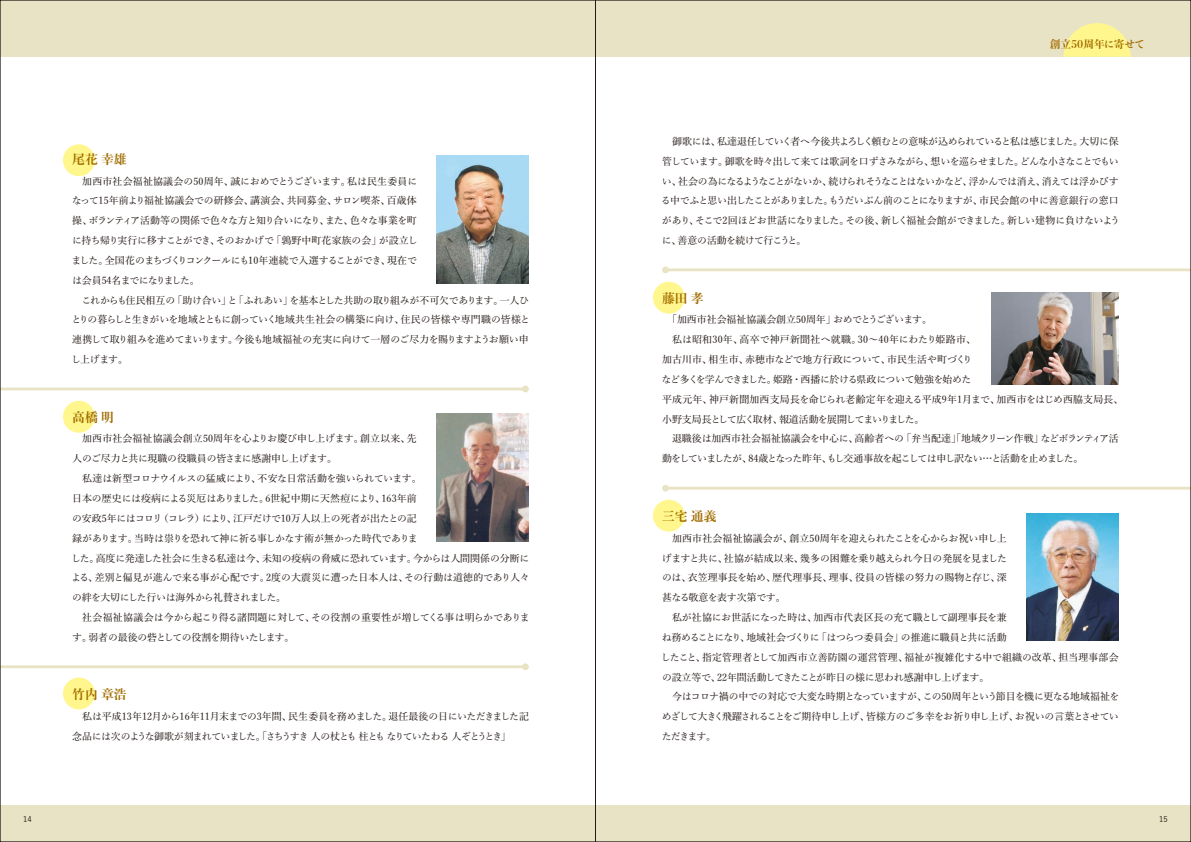
<style>
.page{position:relative;width:1191px;height:842px;background:#fff}
.page>*{position:absolute;margin:0;border:0;box-sizing:border-box;transform-origin:0 0}
.t1{font:700 12.8px "Yu Min Std N";color:#a26d00}
.t2{font:700 10.6px "Yu Min Std N";color:#a26d00}
.t3{font:500 9.9px/19.8px "Yu Min Pr 6 N";letter-spacing:-.025em;color:#231916}
.t4{font:500 9.9px/19.8px "Yu Min Pr 6 N";letter-spacing:-.06em;color:#231916}
.t5{font:500 9.9px/19.8px "Yu Min Pr 6 N";letter-spacing:-.055em;color:#231916}
.t6{font:500 9.9px "Yu Min Pr 6 N";letter-spacing:.02em;color:#231916}
.t7{font:500 9.9px "Yu Min Pr 6 N";letter-spacing:-.005em;color:#231916}
.t8{font:500 9.9px "Yu Min Pr 6 N";letter-spacing:-.08em;color:#231916}
.t9{font:500 9.9px "Yu Min Pr 6 N";letter-spacing:.03em;color:#231916}
.t10{font:500 9.9px "Yu Min Pr 6 N";letter-spacing:.01em;color:#231916}
.t11{font:500 9.9px "Yu Min Pr 6 N";color:#231916}
.t12{font:500 9.9px "Yu Min Pr 6 N";letter-spacing:-.1em;color:#231916}
.t13{font:500 7.8px "Yu Go Pr 6 N";color:#231916}
</style>
<div class="page">
<div style="left:0;top:805px;width:1191px;height:37px;background:#e9e3c6"></div>
<div style="left:0;top:0;width:1191px;height:57px;background:#e9e3c6"></div>
<svg style="left:1063px;top:23px;width:67px;height:34px"></svg>
<hr style="left:0;top:387px;width:525px;height:3px;background:#e9e3c6">
<div style="left:522px;top:386px;width:7px;height:6px;background:#e9e3c6;border-radius:50%"></div>
<hr style="left:0;top:665px;width:525px;height:3px;background:#e9e3c6">
<div style="left:522px;top:663px;width:7px;height:7px;background:#e9e3c6;border-radius:50%"></div>
<div style="left:63px;top:144px;width:32px;height:32px;background:#fff78d;border-radius:50%"></div>
<div style="left:63px;top:401px;width:32px;height:32px;background:#fff78d;border-radius:50%"></div>
<div style="left:63px;top:677px;width:32px;height:32px;background:#fff78d;border-radius:50%"></div>
<hr style="left:665px;top:268px;width:526px;height:3px;background:#e9e3c6">
<div style="left:662px;top:266px;width:7px;height:7px;background:#e9e3c6;border-radius:50%"></div>
<hr style="left:665px;top:487px;width:526px;height:3px;background:#e9e3c6">
<div style="left:662px;top:485px;width:7px;height:7px;background:#e9e3c6;border-radius:50%"></div>
<div style="left:653px;top:282px;width:32px;height:32px;background:#fff78d;border-radius:50%"></div>
<div style="left:653px;top:500px;width:32px;height:32px;background:#fff78d;border-radius:50%"></div>
<img style="left:437px;top:156px;width:92px;height:127px">
<img style="left:437px;top:414px;width:92px;height:127px">
<img style="left:991px;top:292px;width:127px;height:92px">
<img style="left:1026px;top:513px;width:92px;height:128px">
<hr style="left:595px;top:0;width:1px;height:842px;background:#231916">
<p class="t1" style="left:72px;top:149px;width:56px">尾花 幸雄</p>
<p class="t3" style="left:72px;top:170px;width:347px;text-align:justify;text-indent:11px">加西市社会福祉協議会の50周年、誠におめでとうございます。私は民生委員になって15年前より福祉協議会での研修会、講演会、共同募金、サロン喫茶、百歳体操、ボランティア活動等の関係で色々な方と知り合いになり、また、色々な事業を町に持ち帰り実行に移すことができ、そのおかげで「鶉野中町花家族の会」が設立しました。全国花のまちづくりコンクールにも10年連続で入選することができ、現在では会員54名までになりました。</p>
<p class="t3" style="left:71px;top:289px;width:460px;text-indent:10px">これからも住民相互の「助け合い」と「ふれあい」を基本とした共助の取り組みが不可欠であります。一人ひとりの暮らしと生きがいを地域とともに創っていく地域共生社会の構築に向け、住民の皆様や専門職の皆様と連携して取り組みを進めてまいります。今後も地域福祉の充実に向けて一層のご尽力を賜りますようお願い申し上げます。</p>
<p class="t1" style="left:72px;top:407px;width:43px">高橋 明</p>
<p class="t3" style="left:72px;top:428px;width:346px;text-indent:10px">加西市社会福祉協議会創立50周年を心よりお慶び申し上げます。創立以来、先人のご尽力と共に現職の役職員の皆さまに感謝申し上げます。</p>
<p class="t3" style="left:71px;top:468px;width:460px;text-indent:11px">私達は新型コロナウイルスの猛威により、不安な日常活動を強いられています。<br>日本の歴史には疫病による災厄はありました。6世紀中期に天然痘により、163年前<br>の安政5年にはコロリ（コレラ）により、江戸だけで10万人以上の死者が出たとの記<br>録があります。当時は祟りを恐れて神に祈る事しかなす術が無かった時代でありま<br>した。高度に発達した社会に生きる私達は今、未知の疫病の脅威に恐れています。今からは人間関係の分断による、差別と偏見が進んで来る事が心配です。2度の大震災に遭った日本人は、その行動は道徳的であり人々の絆を大切にした行いは海外から礼賛されました。</p>
<p class="t3" style="left:72px;top:607px;width:459px;text-indent:10px">社会福祉協議会は今から起こり得る諸問題に対して、その役割の重要性が増してくる事は明らかであります。弱者の最後の砦としての役割を期待いたします。</p>
<p class="t1" style="left:72px;top:685px;width:56px">竹内 章浩</p>
<p class="t5" style="left:72px;top:706px;width:458px;text-indent:10px">私は平成13年12月から16年11月末までの3年間、民生委員を務めました。退任最後の日にいただきました記念品には次のような御歌が刻まれていました。「さちうすき 人の杖とも 柱とも なりていたわる 人ぞとうとき」</p>
<p class="t2" style="left:1050px;top:36px;width:96px">創立50周年に寄せて</p>
<p class="t4" style="left:661px;top:130px;width:460px;text-indent:11px">御歌には、私達退任していく者へ今後共よろしく頼むとの意味が込められていると私は感じました。大切に保管しています。御歌を時々出して来ては歌詞を口ずさみながら、想いを巡らせました。どんな小さなことでもいい、社会の為になるようなことがないか、続けられそうなことはないかなど、浮かんでは消え、消えては浮かびする中でふと思い出したことがありました。もうだいぶん前のことになりますが、市民会館の中に善意銀行の窓口があり、そこで2回ほどお世話になりました。その後、新しく福祉会館ができました。新しい建物に負けないように、善意の活動を続けて行こうと。</p>
<p class="t1" style="left:662px;top:288px;width:43px">藤田 孝</p>
<p class="t11" style="left:667px;top:311px;width:266px">「加西市社会福祉協議会創立50周年」おめでとうございます。</p>
<p class="t9" style="left:672px;top:330px;width:305px">私は昭和30年、高卒で神戸新聞社へ就職。30～40年にわたり姫路市、</p>
<p class="t10" style="left:662px;top:350px;width:312px">加古川市、相生市、赤穂市などで地方行政について、市民生活や町づくり</p>
<p class="t4" style="left:661px;top:368px;width:311px">など多くを学んできました。姫路・西播に於ける県政について勉強を始めた</p>
<p class="t6" style="left:662px;top:390px;width:463px">平成元年、神戸新聞加西支局長を命じられ老齢定年を迎える平成9年1月まで、加西市をはじめ西脇支局長、</p>
<p class="t12" style="left:662px;top:410px;width:264px">小野支局長として広く取材、報道活動を展開してまいりました。</p>
<p class="t7" style="left:672px;top:430px;width:448px">退職後は加西市社会福祉協議会を中心に、高齢者への「弁当配達」「地域クリーン作戦」などボランティア活</p>
<p class="t8" style="left:662px;top:449px;width:423px">動をしていましたが、84歳となった昨年、もし交通事故を起こしては申し訳ない…と活動を止めました。</p>
<p class="t1" style="left:662px;top:506px;width:56px">三宅 通義</p>
<p class="t3" style="left:662px;top:527px;width:346px;text-align:justify;text-indent:10px">加西市社会福祉協議会が、創立50周年を迎えられたことを心からお祝い申し上げますと共に、社協が結成以来、幾多の困難を乗り越えられ今日の発展を見ましたのは、衣笠理事長を始め、歴代理事長、理事、役員の皆様の努力の賜物と存じ、深甚なる敬意を表す次第です。</p>
<p class="t3" style="left:661px;top:607px;width:459px;text-indent:11px">私が社協にお世話になった時は、加西市代表区長の充て職として副理事長を兼<br>ね務めることになり、地域社会づくりに「はつらつ委員会」の推進に職員と共に活動<br>したこと、指定管理者として加西市立善防園の運営管理、福祉が複雑化する中で組織の改革、担当理事部会の設立等で、22年間活動してきたことが昨日の様に思われ感謝申し上げます。</p>
<p class="t3" style="left:661px;top:686px;width:459px;text-align:justify;text-indent:10px">今はコロナ禍の中での対応で大変な時期となっていますが、この50周年という節目を機に更なる地域福祉をめざして大きく飛躍されることをご期待申し上げ、皆様方のご多幸をお祈り申し上げ、お祝いの言葉とさせていただきます。</p>
<p class="t13" style="left:23px;top:812px;width:10px">14</p>
<p class="t13" style="left:1159px;top:812px;width:10px">15</p>
</div>
